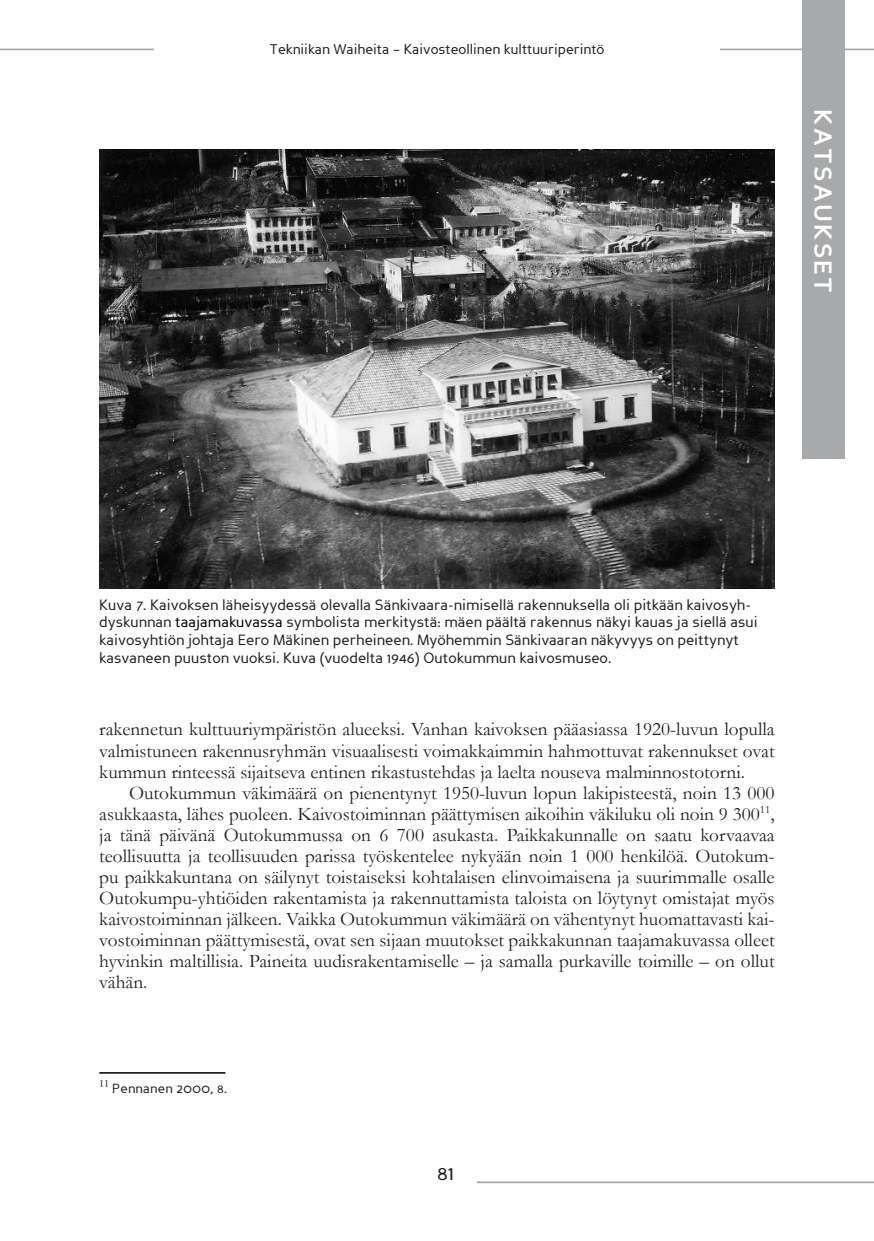
<style>
.page{position:relative;width:874px;height:1241px;background:#fff}
.page>*{position:absolute;margin:0;border:0;box-sizing:border-box;transform-origin:0 0}
.t1{font:700 24.5px "Perspective Sans";letter-spacing:.1em;color:#fff}
.t2{font:21px "Perspective Sans";color:#221f1f}
.t3{font:19.25px/21px "Garamond";color:#221f1f;text-align:justify}
.t4{font:14.88px/17.8px "Perspective Sans";color:#221f1f}
.t5{font:14px "Perspective Sans";color:#221f1f}
.t6{font:13.12px "Perspective Sans";letter-spacing:.02em;color:#221f1f}
.s1{color:#000}
</style>
<div class="page">
<hr style="left:719px;top:49px;width:154px;height:1px;background:#a7a9ab">
<hr style="left:0;top:49px;width:154px;height:1px;background:#a7a9ab">
<div style="left:801px;top:0;width:42px;height:458px;background:#a7a9ab"></div>
<hr style="left:476px;top:1181px;width:397px;height:1px;background:#a7a9ab">
<hr style="left:99px;top:1071px;width:126px;height:2px;background:#221f1f">
<img style="left:99px;top:149px;width:675px;height:439px">
<p class="t5" style="left:269px;top:43px;width:336px">Tekniikan Waiheita – Kaivosteollinen kulttuuriperintö</p>
<p class="t1" style="left:832px;top:109px;width:185px;rotate:90deg">KATSAUKSET</p>
<p class="t4" style="left:99px;top:597px;width:659px">Kuva 7. Kaivoksen läheisyydessä olevalla Sänkivaara-nimisellä rakennuksella oli pitkään kaivosyh&shy;dyskunnan <span class="s1">taajamakuvassa</span> symbolista merkitystä: mäen päältä rakennus näkyi kauas ja siellä asui kaivosyhtiön johtaja Eero Mäkinen perheineen. Myöhemmin Sänkivaaran näkyvyys on peittynyt kasvaneen puuston vuoksi. Kuva (vuodelta 1946) Outokummun kaivosmuseo.</p>
<p class="t3" style="left:99px;top:720px;width:676px">rakennetun kulttuuriympäristön alueeksi. Vanhan kaivoksen pääasiassa 1920-luvun lopulla valmistuneen rakennusryhmän visuaalisesti voimakkaimmin hahmottuvat rakennukset ovat kummun rinteessä sijaitseva entinen rikastustehdas ja laelta nouseva malminnostotorni.</p>
<p class="t3" style="left:99px;top:783px;width:676px;text-indent:30px">Outokummun väkimäärä on pienentynyt 1950-luvun lopun lakipisteestä, noin 13 000 asukkaasta, lähes puoleen. Kaivostoiminnan päättymisen aikoihin väkiluku oli noin 9 300<sup>11</sup>, ja tänä päivänä Outokummussa on 6 700 asukasta. Paikkakunnalle on saatu korvaavaa teollisuutta ja teollisuuden parissa työskentelee nykyään noin 1 000 henkilöä. Outokum&shy;pu paikkakuntana on säilynyt toistaiseksi kohtalaisen elinvoimaisena ja suurimmalle osalle Outokumpu-yhtiöiden rakentamista ja rakennuttamista taloista on löytynyt omistajat myös kaivostoiminnan jälkeen. Vaikka Outokummun väkimäärä on vähentynyt huomattavasti kai&shy;vostoiminnan päättymisestä, ovat sen sijaan muutokset paikkakunnan taajamakuvassa olleet hyvinkin maltillisia. Paineita uudisrakentamiselle – ja samalla purkaville toimille – on ollut vähän.</p>
<p class="t6" style="left:99px;top:1082px;width:129px"><sup>11</sup> Pennanen 2000, 8.</p>
<p class="t2" style="left:437px;top:1164px;width:19px">81</p>
</div>
